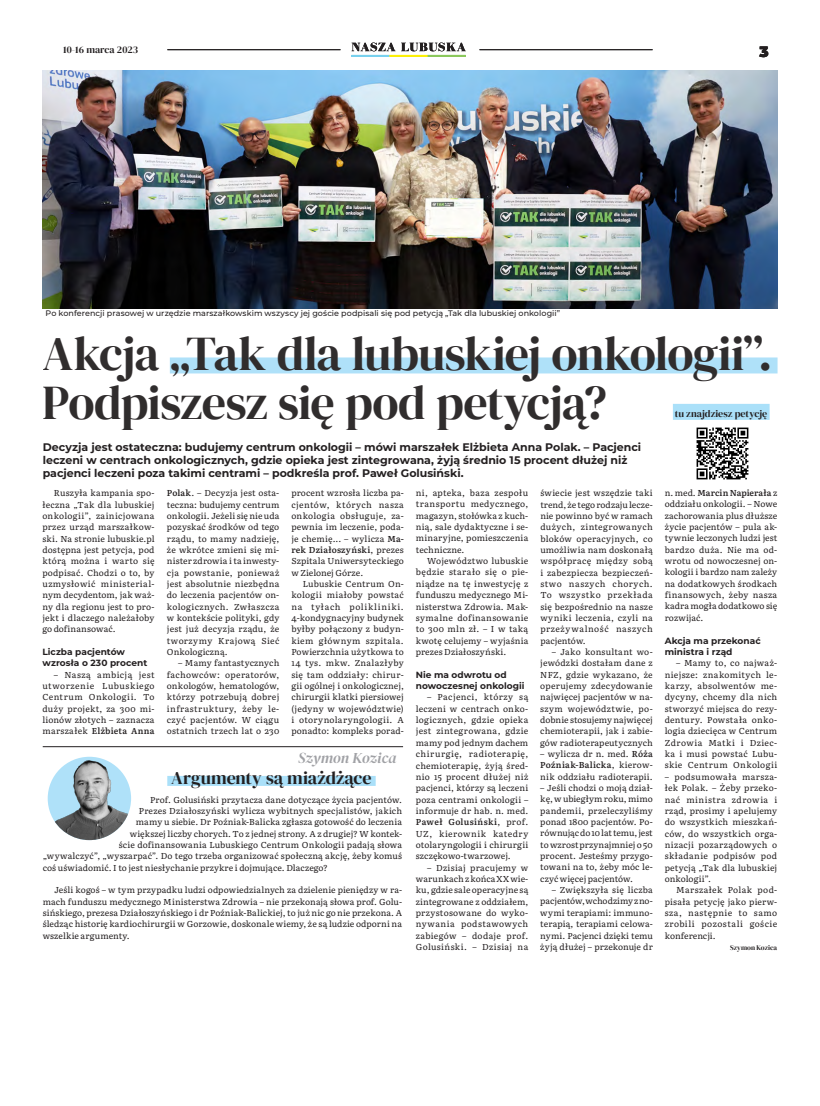
<style>
.page{position:relative;width:820px;height:1106px;background:#fff}
.page>*{position:absolute;margin:0;border:0;box-sizing:border-box;transform-origin:0 0}
.t1{font:48px/48px "DM Serif Display";letter-spacing:-.02em;color:#231f20}
.TYTUŁ_-_FONT_22_nowy{font:18px "DM Serif Display";color:#231f20}
.TYTUŁ_-_FELIETON_ost{font:italic 15px "DM Serif Display";letter-spacing:-.005em;color:#a0a1a5}
.t2{font:900 15px "Montserrat";color:#231f20}
.LEAD_PODSTAWOWY{font:700 11px/13.2px "Montserrat";color:#231f20}
.tekst_podstawowy{font:10px "DM Serif Display";letter-spacing:.005em;color:#231f20}
.ŚRÓDTYTUŁ_artykuł_po{font:700 9px/11.3px "Montserrat";color:#231f20}
.TEKST_artykułu_posta{font:8.6px/11.3px "Literata";letter-spacing:.02em;color:#231f20;text-align:justify}
.PODPIS_POD_ZDJĘCIEM{font:500 8px "Montserrat";letter-spacing:.005em;color:#231f20}
.PODPIS_AUTORA_artyku{font:7px "DM Serif Display";letter-spacing:.005em;color:#231f20}
.s1{font-weight:600}
</style>
<div class="page">
<svg style="left:351px;top:43px;width:114px;height:8px"></svg>
<div style="left:351px;top:55px;width:38px;height:2px;border:1px solid #78d1ee"></div>
<div style="left:389px;top:55px;width:38px;height:2px;border:1px solid #fff101"></div>
<div style="left:427px;top:55px;width:38px;height:2px;border:1px solid #8bc85c"></div>
<hr style="left:167px;top:49px;width:173px;height:1px;background:#231f20">
<hr style="left:479px;top:49px;width:173px;height:1px;background:#231f20">
<img style="left:43px;top:71px;width:734px;height:237px">
<div style="left:170px;top:357px;width:607px;height:16px;background:#aae0f9"></div>
<div style="left:167px;top:776px;width:208px;height:10px;background:#aae0f9"></div>
<hr style="left:43px;top:746px;width:360px;height:1px;background:#231f20">
<img style="left:51px;top:756px;width:80px;height:84px">
<img style="left:696px;top:427px;width:52px;height:53px">
<div style="left:672px;top:404px;width:97px;height:16px;background:#aae0f9"></div>
<p class="tekst_podstawowy" style="left:63px;top:44px;width:76px">10-16 marca 2023</p>
<h3 class="t2" style="left:759px;top:41px;width:11px">3</h3>
<p class="PODPIS_POD_ZDJĘCIEM" style="left:46px;top:308px;width:516px">Po konferencji prasowej w urzędzie marszałkowskim wszyscy jej goście podpisali się pod petycją „Tak dla lubuskiej onkologii”</p>
<h1 class="t1" style="left:43px;top:331px;width:731px">Akcja „Tak dla lubuskiej onkologii”.<br>Podpiszesz się pod petycją?</h1>
<p class="tekst_podstawowy" style="left:674px;top:408px;width:94px">tu znajdziesz petycję</p>
<p class="LEAD_PODSTAWOWY" style="left:43px;top:440px;width:599px">Decyzja jest ostateczna: budujemy centrum onkologii – mówi marszałek Elżbieta Anna Polak. – Pacjenci leczeni w centrach onkologicznych, gdzie opieka jest zintegrowana, żyją średnio 15 procent dłużej niż pacjenci leczeni poza takimi centrami – podkreśla prof. Paweł Golusiński.</p>
<p class="TEKST_artykułu_posta" style="left:42px;top:487px;width:114px;text-indent:11px">Ruszyła kampania spo&shy;łeczna „Tak dla lubuskiej onkologii”, zainicjowana przez urząd marszałkow&shy;ski. Na stronie lubuskie.pl dostępna jest petycja, pod którą można i warto się podpisać. Chodzi o to, by uzmysłowić ministerial&shy;nym decydentom, jak waż&shy;ny dla regionu jest to pro&shy;jekt i dlaczego należałoby go dofinansować.</p>
<p class="ŚRÓDTYTUŁ_artykuł_po" style="left:42px;top:646px;width:106px">Liczba pacjentów wzrosła o 230 procent</p>
<p class="TEKST_artykułu_posta" style="left:42px;top:668px;width:114px;text-indent:11px">– Naszą ambicją jest utworzenie Lubuskiego Centrum Onkologii. To duży projekt, za 300 mi&shy;lionów złotych – zaznacza marszałek <span class="s1">Elżbieta Anna</span></p>
<p class="TEKST_artykułu_posta" style="left:415px;top:487px;width:114px">ni, apteka, baza zespołu transportu medycznego, magazyn, stołówka z kuch&shy;nią, sale dydaktyczne i se&shy;minaryjne, pomieszczenia techniczne.</p>
<p class="TEKST_artykułu_posta" style="left:415px;top:555px;width:114px;text-indent:11px">Województwo lubuskie będzie starało się o pie&shy;niądze na tę inwestycję z funduszu medycznego Mi&shy;nisterstwa Zdrowia. Mak&shy;symalne dofinansowanie to 300 mln zł. – I w taką kwotę celujemy – wyjaśnia prezes Działoszyński.</p>
<p class="ŚRÓDTYTUŁ_artykuł_po" style="left:415px;top:668px;width:110px">Nie ma odwrotu od nowoczesnej onkologii</p>
<p class="TEKST_artykułu_posta" style="left:415px;top:691px;width:114px;text-indent:11px">– Pacjenci, którzy są leczeni w centrach onko&shy;logicznych, gdzie opieka jest zintegrowana, gdzie mamy pod jednym dachem chirurgię, radioterapię, chemioterapię, żyją śred&shy;nio 15 procent dłużej niż pacjenci, którzy są leczeni poza centrami onkologii – informuje dr hab. n. med.<br><span class="s1">Paweł Golusiński</span>, prof.<br>UZ, kierownik katedry otolaryngologii i chirurgii szczękowo-twarzowej.</p>
<p class="TEKST_artykułu_posta" style="left:415px;top:861px;width:114px;text-indent:11px">– Dzisiaj pracujemy w warunkach z końca XX wie&shy;ku, gdzie sale operacyjne są zintegrowane z oddziałem, przystosowane do wyko&shy;nywania podstawowych zabiegów – dodaje prof.<br>Golusiński. – Dzisiaj na</p>
<p class="TEKST_artykułu_posta" style="left:540px;top:487px;width:114px">świecie jest wszędzie taki trend, że tego rodzaju lecze&shy;nie powinno być w ramach dużych, zintegrowanych bloków operacyjnych, co umożliwia nam doskonałą współpracę między sobą i zabezpiecza bezpieczeń&shy;stwo naszych chorych.<br>To wszystko przekłada się bezpośrednio na nasze wyniki leczenia, czyli na przeżywalność naszych pacjentów.</p>
<p class="TEKST_artykułu_posta" style="left:540px;top:645px;width:114px;text-indent:11px">– Jako konsultant wo&shy;jewódzki dostałam dane z NFZ, gdzie wykazano, że operujemy zdecydowanie najwięcej pacjentów w na&shy;szym województwie, po&shy;dobnie stosujemy najwięcej chemioterapii, jak i zabie&shy;gów radioterapeutycznych</p>
<p class="TEKST_artykułu_posta" style="left:540px;top:747px;width:114px">– wylicza dr n. med. <span class="s1">Róża Poźniak-Balicka</span>, kierow&shy;nik oddziału radioterapii.</p>
<p class="TEKST_artykułu_posta" style="left:540px;top:781px;width:114px">– Jeśli chodzi o moją dział&shy;kę, w ubiegłym roku, mimo pandemii, przeleczyliśmy ponad 1800 pacjentów. Po&shy;równując do 10 lat temu, jest to wzrost przynajmniej o 50 procent. Jesteśmy przygo&shy;towani na to, żeby móc le&shy;czyć więcej pacjentów.</p>
<p class="TEKST_artykułu_posta" style="left:540px;top:883px;width:114px;text-indent:11px">– Zwiększyła się liczba pacjentów, wchodzimy z no&shy;wymi terapiami: immuno&shy;terapią, terapiami celowa&shy;nymi. Pacjenci dzięki temu żyją dłużej – przekonuje dr</p>
<p class="TEKST_artykułu_posta" style="left:291px;top:487px;width:114px">procent wzrosła liczba pa&shy;cjentów, których nasza onkologia obsługuje, za&shy;pewnia im leczenie, poda&shy;je chemię... – wylicza <span class="s1">Ma&shy;rek Działoszyński</span>, prezes Szpitala Uniwersyteckiego w Zielonej Górze.</p>
<p class="TEKST_artykułu_posta" style="left:291px;top:577px;width:114px;text-indent:11px">Lubuskie Centrum On&shy;kologii miałoby powstać na tyłach polikliniki.<br>4-kondygnacyjny budynek byłby połączony z budyn&shy;kiem głównym szpitala.<br>Powierzchnia użytkowa to 14 tys. mkw. Znalazłyby się tam oddziały: chirur&shy;gii ogólnej i onkologicznej, chirurgii klatki piersiowej (jedyny w województwie) i otorynolaryngologii. A ponadto: kompleks porad-</p>
<p class="TEKST_artykułu_posta" style="left:167px;top:487px;width:114px"><span class="s1">Polak</span>. – Decyzja jest osta&shy;teczna: budujemy centrum onkologii. Jeżeli się nie uda pozyskać środków od tego rządu, to mamy nadzieję, że wkrótce zmieni się mi&shy;nister zdrowia i ta inwesty&shy;cja powstanie, ponieważ jest absolutnie niezbędna do leczenia pacjentów on&shy;kologicznych. Zwłaszcza w kontekście polityki, gdy jest już decyzja rządu, że tworzymy Krajową Sieć Onkologiczną.</p>
<p class="TEKST_artykułu_posta" style="left:167px;top:657px;width:114px;text-indent:11px">– Mamy fantastycznych fachowców: operatorów, onkologów, hematologów, którzy potrzebują dobrej infrastruktury, żeby le&shy;czyć pacjentów. W ciągu ostatnich trzech lat o 230</p>
<p class="TYTUŁ_-_FELIETON_ost" style="left:298px;top:749px;width:100px">Szymon Kozica</p>
<p class="TYTUŁ_-_FONT_22_nowy" style="left:171px;top:767px;width:202px">Argumenty są miażdżące</p>
<p class="TEKST_artykułu_posta" style="left:150px;top:793px;width:253px">Prof. Golusiński przytacza dane dotyczące życia pacjentów.</p>
<p class="TEKST_artykułu_posta" style="left:139px;top:804px;width:264px">Prezes Działoszyński wylicza wybitnych specjalistów, jakich</p>
<p class="TEKST_artykułu_posta" style="left:136px;top:815px;width:267px">mamy u siebie. Dr Poźniak-Balicka zgłasza gotowość do leczenia</p>
<p class="TEKST_artykułu_posta" style="left:130px;top:827px;width:274px">większej liczby chorych. To z jednej strony. A z drugiej? W kontek-</p>
<p class="TEKST_artykułu_posta" style="left:119px;top:838px;width:285px">ście dofinansowania Lubuskiego Centrum Onkologii padają słowa</p>
<p class="TEKST_artykułu_posta" style="left:43px;top:849px;width:361px">„wywalczyć”, „wyszarpać”. Do tego trzeba organizować społeczną akcję, żeby komuś</p>
<p class="TEKST_artykułu_posta" style="left:43px;top:861px;width:286px">coś uświadomić. I to jest niesłychanie przykre i dojmujące. Dlaczego?</p>
<p class="TEKST_artykułu_posta" style="left:43px;top:884px;width:360px;text-indent:11px">Jeśli kogoś – w tym przypadku ludzi odpowiedzialnych za dzielenie pieniędzy w ra&shy;mach funduszu medycznego Ministerstwa Zdrowia – nie przekonają słowa prof. Golu&shy;sińskiego, prezesa Działoszyńskiego i dr Poźniak-Balickiej, to już nic go nie przekona. A śledząc historię kardiochirurgii w Gorzowie, doskonale wiemy, że są ludzie odporni na wszelkie argumenty.</p>
<p class="TEKST_artykułu_posta" style="left:664px;top:486px;width:114px">n. med. <span class="s1">Marcin Napierała</span> z oddziału onkologii. – Nowe zachorowania plus dłuższe życie pacjentów – pula ak&shy;tywnie leczonych ludzi jest bardzo duża. Nie ma od&shy;wrotu od nowoczesnej on&shy;kologii i bardzo nam zależy na dodatkowych środkach finansowych, żeby nasza kadra mogła dodatkowo się rozwijać.</p>
<p class="ŚRÓDTYTUŁ_artykuł_po" style="left:664px;top:634px;width:97px">Akcja ma przekonać ministra i rząd</p>
<p class="TEKST_artykułu_posta" style="left:664px;top:657px;width:114px;text-indent:11px">– Mamy to, co najważ&shy;niejsze: znakomitych le&shy;karzy, absolwentów me&shy;dycyny, chcemy dla nich stworzyć miejsca do rezy&shy;dentury. Powstała onko&shy;logia dziecięca w Centrum Zdrowia Matki i Dziec&shy;ka i musi powstać Lubu&shy;skie Centrum Onkologii</p>
<p class="TEKST_artykułu_posta" style="left:664px;top:770px;width:114px">– podsumowała marsza&shy;łek Polak. – Żeby przeko&shy;nać ministra zdrowia i rząd, prosimy i apelujemy do wszystkich mieszkań&shy;ców, do wszystkich orga&shy;nizacji pozarządowych o składanie podpisów pod petycją „Tak dla lubuskiej onkologii”.</p>
<p class="TEKST_artykułu_posta" style="left:664px;top:883px;width:114px;text-indent:11px">Marszałek Polak pod&shy;pisała petycję jako pierw&shy;sza, następnie to samo zrobili pozostali goście konferencji.</p>
<p class="PODPIS_AUTORA_artyku" style="left:730px;top:943px;width:48px">Szymon Kozica</p>
</div>
